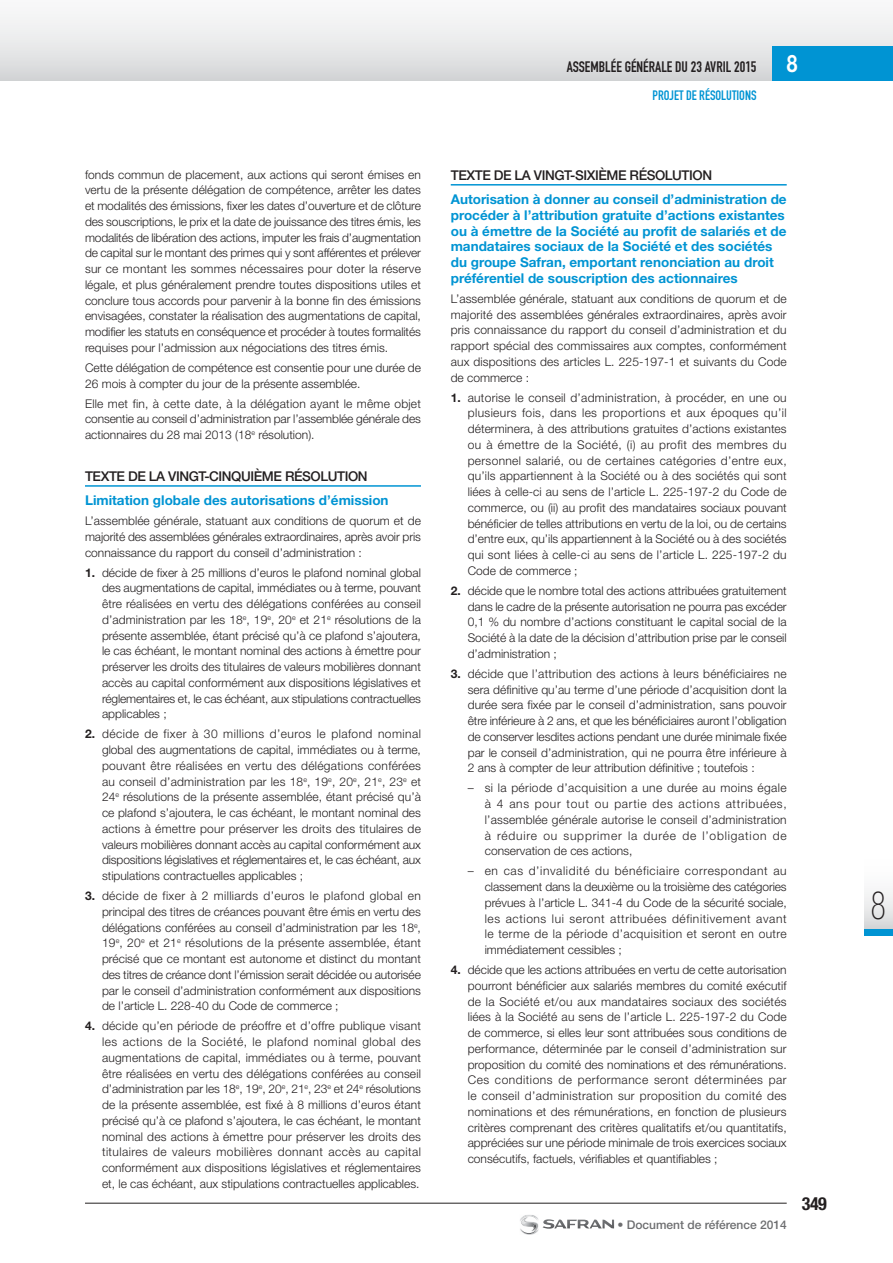
<style>
.page{position:relative;width:893px;height:1263px;background:#fff}
.page>*{position:absolute;margin:0;border:0;box-sizing:border-box;transform-origin:0 0}
.t1{font:100 condensed 39px "Helvetica Neue LT Std";color:#231f20;scale:.8 1}
.t2{font:700 24px "Helvetica Neue LT Std";color:#fff;scale:.8 1}
.t3{font:700 condensed 18px "Helvetica Neue LT Std";color:#231f20}
.t4{font:15px "DIN Engschrift Std";color:#231f20}
.t5{font:700 13.5px/15.8px "Helvetica Neue LT Std";color:#0094d3}
.t6{font:500 13.5px "Helvetica Neue LT Std";letter-spacing:-.03em;color:#231f20}
.t7{font:13.5px "DIN Engschrift Std";color:#0094d3}
.t8{font:300 12px/15.8px "Helvetica Neue LT Std";color:#231f20;text-align:justify}
.t9{font:500 12px "Helvetica Neue LT Std";color:#6d6e70}
.s1{font-weight:700}
</style>
<div class="page">
<svg style="left:521px;top:1217px;width:93px;height:13px"></svg>
<img style="left:520px;top:1215px;width:17px;height:7px">
<img style="left:520px;top:1228px;width:18px;height:6px">
<hr style="left:85px;top:1203px;width:702px;height:1px;background:#231f20">
<div style="left:0;top:0;width:893px;height:80px;background:linear-gradient(to bottom,#fcfcfd,#d6d8d9)"></div>
<div style="left:773px;top:46px;width:120px;height:34px;background:#0094d3"></div>
<div style="left:864px;top:840px;width:29px;height:89px;background:linear-gradient(to bottom,#fff,#dfe0e2)"></div>
<div style="left:864px;top:929px;width:29px;height:7px;background:#0094d3"></div>
<hr style="left:85px;top:485px;width:336px;height:2px;background:#0094d3">
<hr style="left:451px;top:184px;width:336px;height:2px;background:#0094d3">
<p class="t8" style="left:85px;top:168px;width:337px">fonds commun de placement, aux actions qui seront émises en vertu de la présente délégation de compétence, arrêter les dates et modalités des émissions, fixer les dates d’ouverture et de clôture des souscriptions, le prix et la date de jouissance des titres émis, les modalités de libération des actions, imputer les frais d’augmentation de capital sur le montant des primes qui y sont afférentes et prélever sur ce montant les sommes nécessaires pour doter la réserve légale, et plus généralement prendre toutes dispositions utiles et conclure tous accords pour parvenir à la bonne fin des émissions envisagées, constater la réalisation des augmentations de capital, modifier les statuts en conséquence et procéder à toutes formalités requises pour l’admission aux négociations des titres émis.</p>
<p class="t8" style="left:85px;top:361px;width:337px">Cette délégation de compétence est consentie pour une durée de<br>26 mois à compter du jour de la présente assemblée.</p>
<p class="t8" style="left:85px;top:397px;width:337px">Elle met fin, à cette date, à la délégation ayant le même objet consentie au conseil d’administration par l’assemblée générale des actionnaires du 28 mai 2013 (18<sup>e</sup> résolution).</p>
<p class="t6" style="left:85px;top:471px;width:284px">TEXTE DE LA VINGT-CINQUIÈME RÉSOLUTION</p>
<p class="t5" style="left:85px;top:494px;width:305px">Limitation globale des autorisations d’émission</p>
<p class="t8" style="left:85px;top:515px;width:337px">L’assemblée générale, statuant aux conditions de quorum et de majorité des assemblées générales extraordinaires, après avoir pris connaissance du rapport du conseil d’administration :</p>
<p class="t8" style="left:102px;top:566px;width:320px;text-indent:-17px"><span class="s1">1.</span> décide de fixer à 25 millions d’euros le plafond nominal global des augmentations de capital, immédiates ou à terme, pouvant être réalisées en vertu des délégations conférées au conseil d’administration par les 18<sup>e</sup>, 19<sup>e</sup>, 20<sup>e</sup> et 21<sup>e</sup> résolutions de la présente assemblée, étant précisé qu’à ce plafond s’ajoutera, le cas échéant, le montant nominal des actions à émettre pour préserver les droits des titulaires de valeurs mobilières donnant accès au capital conformément aux dispositions législatives et réglementaires et, le cas échéant, aux stipulations contractuelles applicables ;</p>
<p class="t8" style="left:102px;top:728px;width:320px;text-indent:-17px"><span class="s1">2.</span> décide de fixer à 30 millions d’euros le plafond nominal global des augmentations de capital, immédiates ou à terme, pouvant être réalisées en vertu des délégations conférées au conseil d’administration par les 18<sup>e</sup>, 19<sup>e</sup>, 20<sup>e</sup>, 21<sup>e</sup>, 23<sup>e</sup> et 24<sup>e</sup> résolutions de la présente assemblée, étant précisé qu’à ce plafond s’ajoutera, le cas échéant, le montant nominal des actions à émettre pour préserver les droits des titulaires de valeurs mobilières donnant accès au capital conformément aux dispositions législatives et réglementaires et, le cas échéant, aux stipulations contractuelles applicables ;</p>
<p class="t8" style="left:102px;top:890px;width:320px;text-indent:-17px"><span class="s1">3.</span> décide de fixer à 2 milliards d’euros le plafond global en principal des titres de créances pouvant être émis en vertu des délégations conférées au conseil d’administration par les 18<sup>e</sup>, 19<sup>e</sup>, 20<sup>e</sup> et 21<sup>e</sup> résolutions de la présente assemblée, étant précisé que ce montant est autonome et distinct du montant des titres de créance dont l’émission serait décidée ou autorisée par le conseil d’administration conformément aux dispositions de l’article L. 228-40 du Code de commerce ;</p>
<p class="t8" style="left:102px;top:1020px;width:320px;text-indent:-17px"><span class="s1">4.</span> décide qu’en période de préoffre et d’offre publique visant les actions de la Société, le plafond nominal global des augmentations de capital, immédiates ou à terme, pouvant être réalisées en vertu des délégations conférées au conseil d’administration par les 18<sup>e</sup>, 19<sup>e</sup>, 20<sup>e</sup>, 21<sup>e</sup>, 23<sup>e</sup> et 24<sup>e</sup> résolutions de la présente assemblée, est fixé à 8 millions d’euros étant précisé qu’à ce plafond s’ajoutera, le cas échéant, le montant nominal des actions à émettre pour préserver les droits des titulaires de valeurs mobilières donnant accès au capital conformément aux dispositions législatives et réglementaires et, le cas échéant, aux stipulations contractuelles applicables.</p>
<p class="t4" style="left:567px;top:61px;width:191px">ASSEMBLÉE GÉNÉRALE DU 23 AVRIL 2015</p>
<h2 class="t2" style="left:787px;top:55px;width:15px">8</h2>
<p class="t7" style="left:652px;top:90px;width:105px">PROJET DE RÉSOLUTIONS</p>
<p class="t6" style="left:451px;top:170px;width:263px">TEXTE DE LA VINGT-SIXIÈME RÉSOLUTION</p>
<p class="t5" style="left:451px;top:193px;width:337px">Autorisation à donner au conseil d’administration de procéder à l’attribution gratuite d’actions existantes ou à émettre de la Société au profit de salariés et de mandataires sociaux de la Société et des sociétés du groupe Safran, emportant renonciation au droit préférentiel de souscription des actionnaires</p>
<p class="t8" style="left:451px;top:292px;width:337px">L’assemblée générale, statuant aux conditions de quorum et de majorité des assemblées générales extraordinaires, après avoir pris connaissance du rapport du conseil d’administration et du rapport spécial des commissaires aux comptes, conformément aux dispositions des articles L. 225-197-1 et suivants du Code de commerce :</p>
<p class="t8" style="left:468px;top:391px;width:320px;text-indent:-17px"><span class="s1">1.</span> autorise le conseil d’administration, à procéder, en une ou plusieurs fois, dans les proportions et aux époques qu’il déterminera, à des attributions gratuites d’actions existantes ou à émettre de la Société, (i) au profit des membres du personnel salarié, ou de certaines catégories d’entre eux, qu’ils appartiennent à la Société ou à des sociétés qui sont liées à celle-ci au sens de l’article L. 225-197-2 du Code de commerce, ou (ii) au profit des mandataires sociaux pouvant bénéficier de telles attributions en vertu de la loi, ou de certains d’entre eux, qu’ils appartiennent à la Société ou à des sociétés qui sont liées à celle-ci au sens de l’article L. 225-197-2 du Code de commerce ;</p>
<p class="t8" style="left:468px;top:584px;width:320px;text-indent:-17px"><span class="s1">2.</span> décide que le nombre total des actions attribuées gratuitement dans le cadre de la présente autorisation ne pourra pas excéder 0,1 % du nombre d’actions constituant le capital social de la Société à la date de la décision d’attribution prise par le conseil d’administration ;</p>
<p class="t8" style="left:468px;top:667px;width:320px;text-indent:-17px"><span class="s1">3.</span> décide que l’attribution des actions à leurs bénéficiaires ne sera définitive qu’au terme d’une période d’acquisition dont la durée sera fixée par le conseil d’administration, sans pouvoir être inférieure à 2 ans, et que les bénéficiaires auront l’obligation de conserver lesdites actions pendant une durée minimale fixée par le conseil d’administration, qui ne pourra être inférieure à 2 ans à compter de leur attribution définitive ; toutefois :</p>
<p class="t8" style="left:485px;top:782px;width:303px;text-indent:-17px">– si la période d’acquisition a une durée au moins égale à 4 ans pour tout ou partie des actions attribuées, l’assemblée générale autorise le conseil d’administration à réduire ou supprimer la durée de l’obligation de conservation de ces actions,</p>
<p class="t8" style="left:485px;top:865px;width:303px;text-indent:-17px">– en cas d’invalidité du bénéficiaire correspondant au classement dans la deuxième ou la troisième des catégories prévues à l’article L. 341-4 du Code de la sécurité sociale, les actions lui seront attribuées définitivement avant le terme de la période d’acquisition et seront en outre immédiatement cessibles ;</p>
<p class="t8" style="left:468px;top:963px;width:320px;text-indent:-17px"><span class="s1">4.</span> décide que les actions attribuées en vertu de cette autorisation pourront bénéficier aux salariés membres du comité exécutif de la Société et/ou aux mandataires sociaux des sociétés liées à la Société au sens de l’article L. 225-197-2 du Code de commerce, si elles leur sont attribuées sous conditions de performance, déterminée par le conseil d’administration sur proposition du comité des nominations et des rémunérations.<br>Ces conditions de performance seront déterminées par le conseil d’administration sur proposition du comité des nominations et des rémunérations, en fonction de plusieurs critères comprenant des critères qualitatifs et/ou quantitatifs, appréciées sur une période minimale de trois exercices sociaux consécutifs, factuels, vérifiables et quantifiables ;</p>
<p class="t9" style="left:617px;top:1220px;width:171px">• Document de référence 2014</p>
<h3 class="t3" style="left:802px;top:1197px;width:27px">349</h3>
<h1 class="t1" style="left:871px;top:891px;width:20px">8</h1>
</div>
